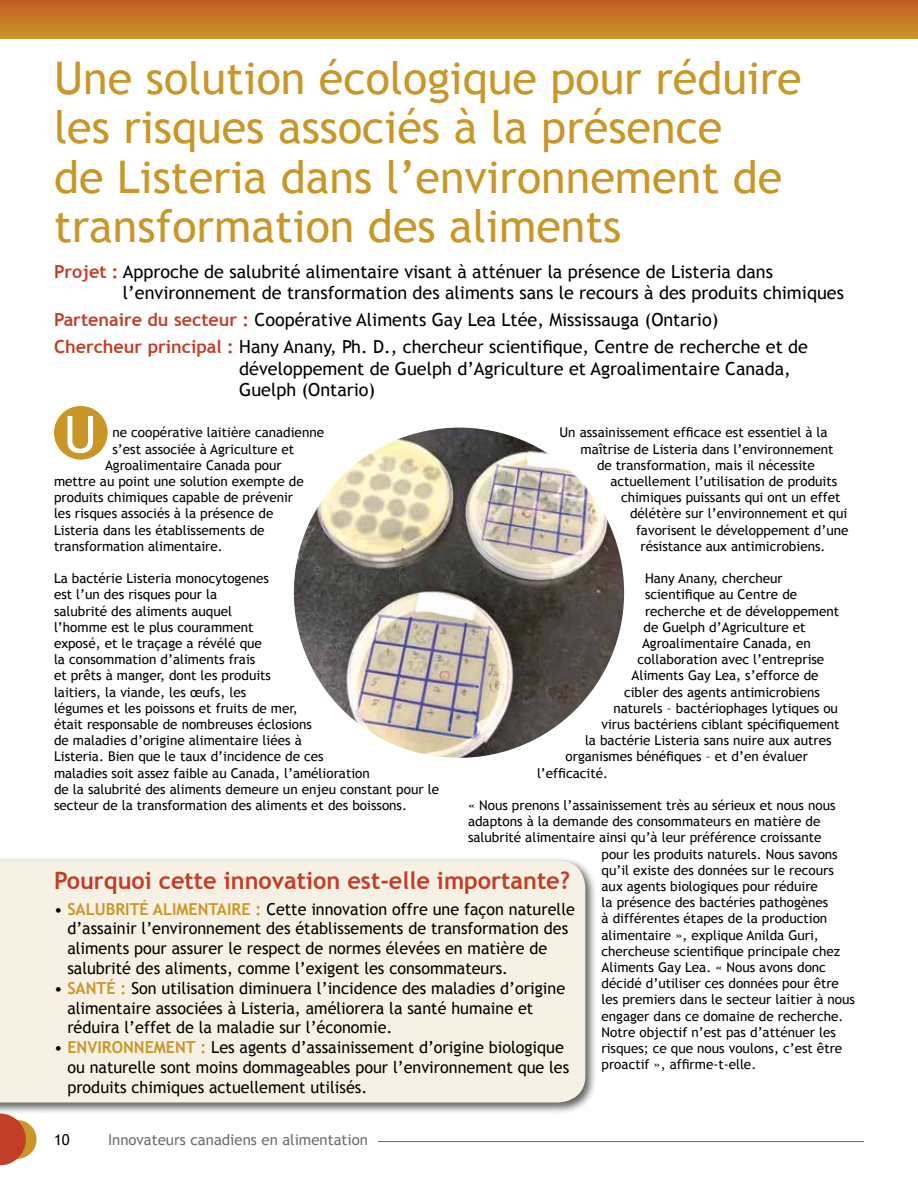
<style>
.page{position:relative;width:918px;height:1188px;background:#fff}
.page>*{position:absolute;margin:0;border:0;box-sizing:border-box;transform-origin:0 0}
.t1{font:51px "Trebuchet MS";color:#fff}
.t2{font:45px/49.5px "Trebuchet MS";color:#c99728}
.t3{font:700 24px "Trebuchet MS";color:#c33e28}
.t4{font:18px/21.6px "Trebuchet MS";color:#000}
.t5{font:16.5px/19.8px "Trebuchet MS";color:#000}
.t6{font:15px "Trebuchet MS";color:#6d6e71}
.t7{font:15px "Trebuchet MS";color:#000}
.t8{font:13.5px/16.2px "Trebuchet MS";color:#000}
.s1{font-weight:700;color:#c33e28}
.s2{font-weight:700;color:#c99728}
</style>
<div class="page">
<svg style="left:0;top:1115px;width:37px;height:50px"></svg>
<hr style="left:378px;top:1141px;width:486px;height:1px;background:#6d6e71">
<div style="left:0;top:856px;width:598px;height:259px;background:#000;opacity:.75"></div>
<div style="left:0;top:861px;width:585px;height:242px;background:#f7f1e5"></div>
<div style="left:0;top:0;width:918px;height:38px;background:linear-gradient(to bottom,#c45b28,#c99428)"></div>
<img style="left:288px;top:422px;width:342px;height:342px;border-radius:171px">
<div style="left:282px;top:416px;width:354px;height:354px;border:12px solid #fff;border-radius:50%"></div>
<div style="left:54px;top:406px;width:54px;height:54px;background:#c99728;border-radius:50%"></div>
<p class="t2" style="left:54px;top:54px;width:749px">Une solution écologique pour réduire les risques associés à la présence<br>de Listeria dans l’environnement de transformation des aliments</p>
<p class="t4" style="left:123px;top:261px;width:723px;text-indent:-69px"><span class="s1">Projet :</span> Approche de salubrité alimentaire visant à atténuer la présence de Listeria dans l’environnement de transformation des aliments sans le recours à des produits chimiques</p>
<p class="t4" style="left:54px;top:309px;width:666px"><span class="s1">Partenaire du secteur :</span> Coopérative Aliments Gay Lea Ltée, Mississauga (Ontario)</p>
<p class="t4" style="left:239px;top:336px;width:570px;text-indent:-185px"><span class="s1">Chercheur principal :</span> Hany Anany, Ph. D., chercheur scientifique, Centre de recherche et de développement de Guelph d’Agriculture et Agroalimentaire Canada,<br>Guelph (Ontario)</p>
<p class="t1" style="left:64px;top:404px;width:35px">U</p>
<p class="t8" style="left:560px;top:425px;width:270px">Un assainissement efficace est essentiel à la</p>
<p class="t8" style="left:580px;top:441px;width:255px">maîtrise de Listeria dans l’environnement</p>
<p class="t8" style="left:597px;top:457px;width:219px">de transformation, mais il nécessite</p>
<p class="t8" style="left:610px;top:473px;width:228px">actuellement l’utilisation de produits</p>
<p class="t8" style="left:621px;top:489px;width:221px">chimiques puissants qui ont un effet</p>
<p class="t8" style="left:630px;top:506px;width:219px">délétère sur l’environnement et qui</p>
<p class="t8" style="left:636px;top:522px;width:214px">favorisent le développement d’une</p>
<p class="t8" style="left:640px;top:538px;width:186px">résistance aux antimicrobiens.</p>
<p class="t8" style="left:645px;top:570px;width:139px">Hany Anany, chercheur</p>
<p class="t8" style="left:645px;top:587px;width:154px">scientifique au Centre de</p>
<p class="t8" style="left:645px;top:603px;width:196px">recherche et de développement</p>
<p class="t8" style="left:644px;top:619px;width:164px">de Guelph d’Agriculture et</p>
<p class="t8" style="left:642px;top:635px;width:171px">Agroalimentaire Canada, en</p>
<p class="t8" style="left:638px;top:651px;width:188px">collaboration avec l’entreprise</p>
<p class="t8" style="left:632px;top:668px;width:189px">Aliments Gay Lea, s’efforce de</p>
<p class="t8" style="left:624px;top:684px;width:198px">cibler des agents antimicrobiens</p>
<p class="t8" style="left:614px;top:700px;width:226px">naturels – bactériophages lytiques ou</p>
<p class="t8" style="left:602px;top:716px;width:240px">virus bactériens ciblant spécifiquement</p>
<p class="t8" style="left:585px;top:732px;width:248px">la bactérie Listeria sans nuire aux autres</p>
<p class="t8" style="left:566px;top:749px;width:244px">organismes bénéfiques – et d’en évaluer</p>
<p class="t8" style="left:537px;top:765px;width:73px">l’efficacité.</p>
<p class="t8" style="left:468px;top:797px;width:369px">« Nous prenons l’assainissement très au sérieux et nous nous</p>
<p class="t8" style="left:468px;top:813px;width:354px">adaptons à la demande des consommateurs en matière de</p>
<p class="t8" style="left:468px;top:830px;width:355px">salubrité alimentaire ainsi qu’à leur préférence croissante</p>
<p class="t8" style="left:602px;top:846px;width:238px">pour les produits naturels. Nous savons</p>
<p class="t8" style="left:602px;top:862px;width:234px">qu’il existe des données sur le recours</p>
<p class="t8" style="left:602px;top:878px;width:218px">aux agents biologiques pour réduire</p>
<p class="t8" style="left:602px;top:894px;width:228px">la présence des bactéries pathogènes</p>
<p class="t8" style="left:602px;top:911px;width:227px">à différentes étapes de la production</p>
<p class="t8" style="left:602px;top:927px;width:219px">alimentaire », explique Anilda Guri,</p>
<p class="t8" style="left:602px;top:943px;width:240px">chercheuse scientifique principale chez</p>
<p class="t8" style="left:602px;top:959px;width:226px">Aliments Gay Lea. « Nous avons donc</p>
<p class="t8" style="left:602px;top:975px;width:239px">décidé d’utiliser ces données pour être</p>
<p class="t8" style="left:602px;top:992px;width:255px">les premiers dans le secteur laitier à nous</p>
<p class="t8" style="left:602px;top:1008px;width:243px">engager dans ce domaine de recherche.</p>
<p class="t8" style="left:602px;top:1024px;width:236px">Notre objectif n’est pas d’atténuer les</p>
<p class="t8" style="left:602px;top:1040px;width:242px">risques; ce que nous voulons, c’est être</p>
<p class="t8" style="left:602px;top:1056px;width:156px">proactif », affirme-t-elle.</p>
<p class="t8" style="left:112px;top:425px;width:213px">ne coopérative laitière canadienne</p>
<p class="t8" style="left:112px;top:441px;width:183px">s’est associée à Agriculture et</p>
<p class="t8" style="left:105px;top:457px;width:178px">Agroalimentaire Canada pour</p>
<p class="t8" style="left:54px;top:473px;width:251px">mettre au point une solution exempte de</p>
<p class="t8" style="left:54px;top:489px;width:241px">produits chimiques capable de prévenir</p>
<p class="t8" style="left:54px;top:506px;width:221px">les risques associés à la présence de</p>
<p class="t8" style="left:54px;top:522px;width:212px">Listeria dans les établissements de</p>
<p class="t8" style="left:54px;top:538px;width:170px">transformation alimentaire.</p>
<p class="t8" style="left:54px;top:570px;width:387px">La bactérie Listeria monocytogenes<br>est l’un des risques pour la<br>salubrité des aliments auquel<br>l’homme est le plus couramment<br>exposé, et le traçage a révélé que<br>la consommation d’aliments frais<br>et prêts à manger, dont les produits<br>laitiers, la viande, les œufs, les<br>légumes et les poissons et fruits de mer,<br>était responsable de nombreuses éclosions<br>de maladies d’origine alimentaire liées à<br>Listeria. Bien que le taux d’incidence de ces<br>maladies soit assez faible au Canada, l’amélioration<br>de la salubrité des aliments demeure un enjeu constant pour le secteur de la transformation des aliments et des boissons.</p>
<p class="t3" style="left:54px;top:866px;width:518px">Pourquoi cette innovation est-elle importante?</p>
<p class="t5" style="left:67px;top:899px;width:509px;text-indent:-13px">• <span class="s2">SALUBRITÉ ALIMENTAIRE :</span> Cette innovation offre une façon naturelle d’assainir l’environnement des établissements de transformation des aliments pour assurer le respect de normes élevées en matière de salubrité des aliments, comme l’exigent les consommateurs.</p>
<p class="t5" style="left:67px;top:978px;width:499px;text-indent:-13px">• <span class="s2">SANTÉ :</span> Son utilisation diminuera l’incidence des maladies d’origine alimentaire associées à Listeria, améliorera la santé humaine et réduira l’effet de la maladie sur l’économie.</p>
<p class="t5" style="left:67px;top:1038px;width:503px;text-indent:-13px">• <span class="s2">ENVIRONNEMENT :</span> Les agents d’assainissement d’origine biologique ou naturelle sont moins dommageables pour l’environnement que les produits chimiques actuellement utilisés.</p>
<p class="t7" style="left:54px;top:1131px;width:17px">10</p>
<p class="t6" style="left:108px;top:1131px;width:262px">Innovateurs canadiens en alimentation</p>
</div>
